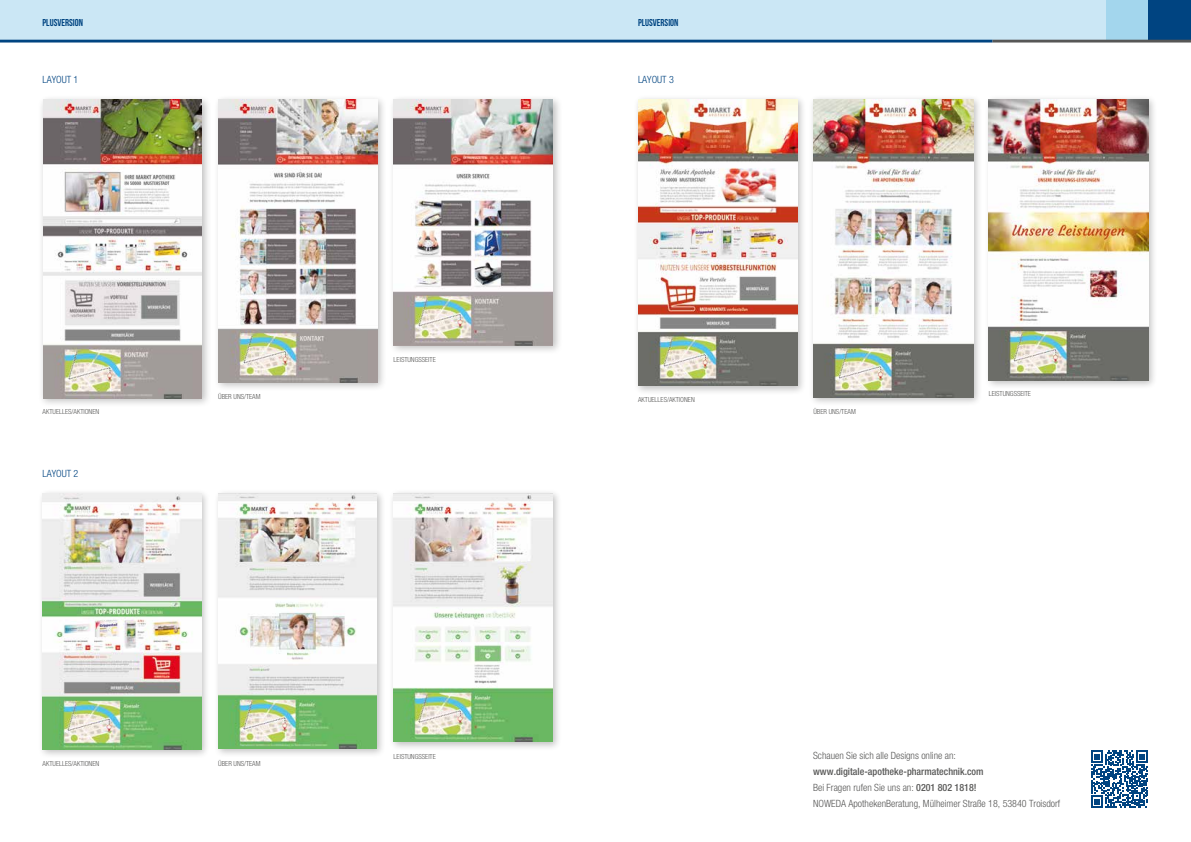
<style>
.page{position:relative;width:1191px;height:842px;background:#fff}
.page>*{position:absolute;margin:0;border:0;box-sizing:border-box;transform-origin:0 0}
.t1{font:300 condensed 10px/15.8px "Helvetica Neue LT";color:#575756}
.t2{font:10px "Bebas Neue";color:#004481}
.t3{font:300 condensed 10px "Helvetica Neue LT";color:#004481}
.t4{font:300 condensed 7px "Helvetica Neue LT";color:#575756}
.s1{font-weight:500}
</style>
<div class="page">
<div style="left:1106px;top:0;width:42px;height:42px;background:#a3d6ed"></div>
<div style="left:1px;top:0;width:1105px;height:42px;background:#cbe7f5"></div>
<div style="left:1148px;top:0;width:43px;height:42px;background:#004481"></div>
<hr style="left:0;top:40px;width:992px;height:3px;background:#004481">
<hr style="left:992px;top:40px;width:199px;height:3px;background:#575756">
<div style="left:38px;top:95px;width:174px;height:313px;background:#000;opacity:.25"></div>
<img style="left:43px;top:100px;width:159px;height:298px">
<div style="left:213px;top:95px;width:174px;height:297px;background:#000;opacity:.25"></div>
<img style="left:218px;top:100px;width:159px;height:282px">
<div style="left:389px;top:95px;width:173px;height:260px;background:#000;opacity:.25"></div>
<img style="left:394px;top:100px;width:159px;height:245px">
<div style="left:38px;top:488px;width:173px;height:271px;background:#000;opacity:.25"></div>
<img style="left:43px;top:493px;width:158px;height:257px">
<div style="left:213px;top:488px;width:173px;height:270px;background:#000;opacity:.25"></div>
<img style="left:218px;top:493px;width:159px;height:255px">
<div style="left:389px;top:488px;width:172px;height:263px;background:#000;opacity:.25"></div>
<img style="left:394px;top:493px;width:158px;height:249px">
<div style="left:633px;top:95px;width:174px;height:300px;background:#000;opacity:.25"></div>
<img style="left:638px;top:100px;width:159px;height:286px">
<div style="left:808px;top:95px;width:174px;height:312px;background:#000;opacity:.25"></div>
<img style="left:813px;top:100px;width:160px;height:297px">
<div style="left:983px;top:95px;width:174px;height:295px;background:#000;opacity:.25"></div>
<img style="left:988px;top:100px;width:160px;height:280px">
<svg style="left:1091px;top:751px;width:57px;height:57px"></svg>
<p class="t2" style="left:43px;top:17px;width:42px">PLUSVERSION</p>
<p class="t2" style="left:638px;top:17px;width:42px">PLUSVERSION</p>
<p class="t3" style="left:43px;top:74px;width:37px">LAYOUT 1</p>
<p class="t4" style="left:43px;top:407px;width:58px">AKTUELLES/AKTIONEN</p>
<p class="t3" style="left:43px;top:468px;width:37px">LAYOUT 2</p>
<p class="t4" style="left:218px;top:392px;width:44px">ÜBER UNS/TEAM</p>
<p class="t4" style="left:43px;top:759px;width:58px">AKTUELLES/AKTIONEN</p>
<p class="t4" style="left:218px;top:759px;width:44px">ÜBER UNS/TEAM</p>
<p class="t4" style="left:393px;top:355px;width:44px">LEISTUNGSSEITE</p>
<p class="t4" style="left:393px;top:752px;width:44px">LEISTUNGSSEITE</p>
<p class="t3" style="left:638px;top:74px;width:37px">LAYOUT 3</p>
<p class="t4" style="left:638px;top:395px;width:58px">AKTUELLES/AKTIONEN</p>
<p class="t4" style="left:813px;top:407px;width:44px">ÜBER UNS/TEAM</p>
<p class="t4" style="left:988px;top:390px;width:44px">LEISTUNGSSEITE</p>
<p class="t1" style="left:813px;top:748px;width:144px">Schauen Sie sich alle Designs online an:</p>
<p class="t1" style="left:813px;top:764px;width:249px"><span class="s1">www.digitale-apotheke-pharmatechnik.com<br></span>Bei Fragen rufen Sie uns an: <span class="s1">0201 802 1818!<br></span>NOWEDA ApothekenBeratung, Mülheimer Straße 18, 53840 Troisdorf</p>
</div>
